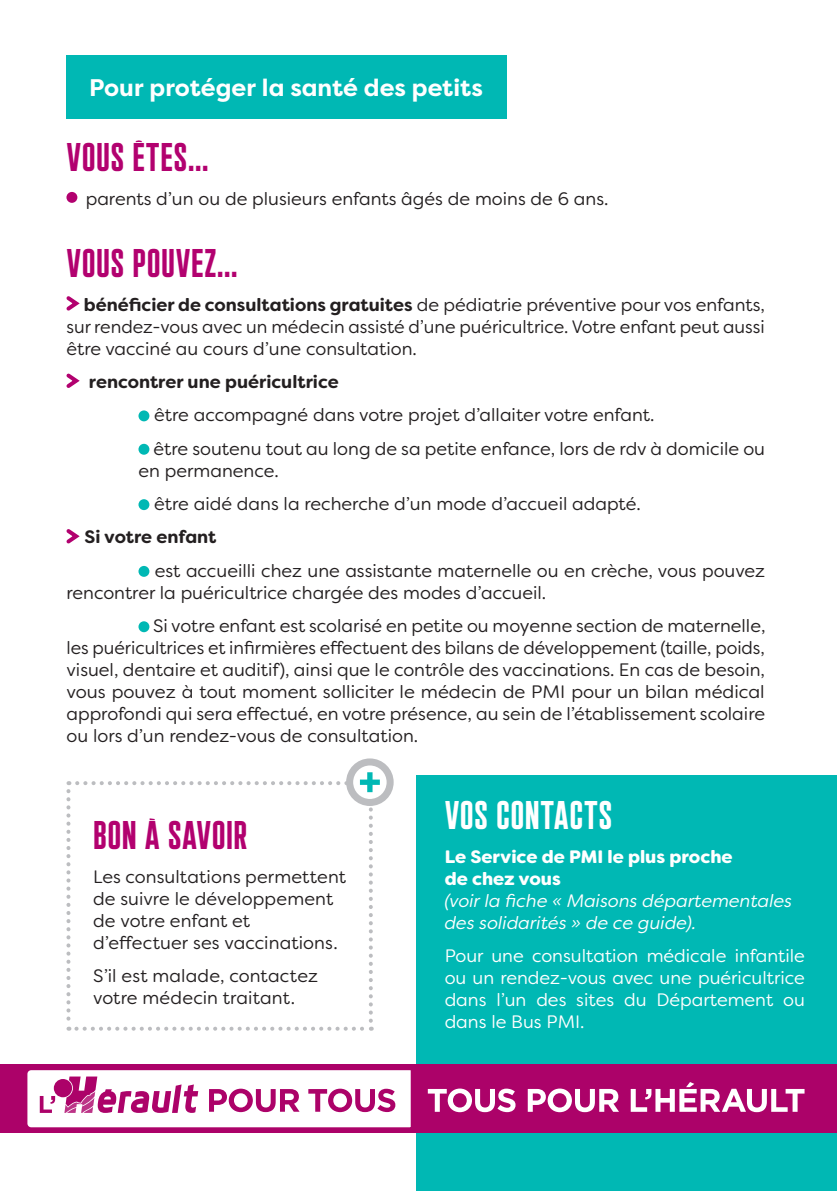
<style>
.page{position:relative;width:837px;height:1191px;background:#fff}
.page>*{position:absolute;margin:0;border:0;box-sizing:border-box;transform-origin:0 0}
.t1{font:700 40px "Plaak 42 Extracondensed";letter-spacing:.01em;color:#b2016f}
.t2{font:700 40px "Plaak 42 Extracondensed";letter-spacing:.01em;color:#fff}
.t3{font:700 24px "Filson Pro";color:#fff}
.t4{font:18px/22px "Filson Soft";color:#231f20}
.t5{font:18px/22px "Filson Soft";color:#fff;text-align:justify}
.t6{font:italic 18px/22px "Filson Soft";color:#fff}
.t7{font:700 18px "Filson Soft";color:#231f20}
.t8{font:900 18px/22px "Filson Soft";color:#fff}
.s1{font-weight:700}
</style>
<div class="page">
<div style="left:416px;top:775px;width:421px;height:415px;background:#00b8b4"></div>
<div style="left:66px;top:192px;width:11px;height:11px;background:#b2016f;border-radius:50%"></div>
<svg style="left:66px;top:296px;width:14px;height:15px"></svg>
<svg style="left:66px;top:373px;width:14px;height:15px"></svg>
<div style="left:138px;top:410px;width:11px;height:11px;background:#00b8b4;border-radius:50%"></div>
<div style="left:138px;top:443px;width:11px;height:11px;background:#00b8b4;border-radius:50%"></div>
<div style="left:138px;top:499px;width:11px;height:11px;background:#00b8b4;border-radius:50%"></div>
<svg style="left:66px;top:529px;width:14px;height:15px"></svg>
<div style="left:138px;top:566px;width:11px;height:10px;background:#00b8b4;border-radius:50%"></div>
<div style="left:138px;top:621px;width:11px;height:11px;background:#00b8b4;border-radius:50%"></div>
<div style="left:66px;top:55px;width:441px;height:63px;background:#00b8b4"></div>
<svg style="left:350px;top:761px;width:40px;height:41px"></svg>
<div style="left:346px;top:758px;width:48px;height:47px;border:7px solid #bcbdc0;border-radius:50%"></div>
<svg style="left:66px;top:772px;width:314px;height:258px"></svg>
<div style="left:0;top:1064px;width:837px;height:68px;background:#ac0269"></div>
<svg style="left:428px;top:1082px;width:376px;height:29px"></svg>
<svg style="left:19px;top:1070px;width:400px;height:63px"></svg>
<h2 class="t3" style="left:89px;top:72px;width:395px">Pour protéger la santé des petits</h2>
<h1 class="t1" style="left:66px;top:139px;width:144px">VOUS ÊTES…</h1>
<p class="t4" style="left:86px;top:187px;width:524px">parents d’un ou de plusieurs enfants âgés de moins de 6 ans.</p>
<h1 class="t1" style="left:66px;top:245px;width:173px">VOUS POUVEZ…</h1>
<p class="t4" style="left:66px;top:293px;width:700px;text-align:justify;text-indent:17px"><span class="s1">bénéficier de consultations gratuites</span> de pédiatrie préventive pour vos enfants, sur rendez-vous avec un médecin assisté d’une puéricultrice. Votre enfant peut aussi être vacciné au cours d’une consultation.</p>
<p class="t7" style="left:89px;top:370px;width:251px">rencontrer une puéricultrice</p>
<p class="t4" style="left:154px;top:398px;width:613px;line-height:33.4px">être accompagné dans votre projet d’allaiter votre enfant.<br>être soutenu tout au long de sa petite enfance, lors de rdv à domicile ou</p>
<p class="t4" style="left:154px;top:453px;width:488px;line-height:33.4px;text-indent:-16px">en permanence.<br>être aidé dans la recherche d’un mode d’accueil adapté.</p>
<p class="t7" style="left:85px;top:525px;width:133px">Si votre enfant</p>
<p class="t4" style="left:66px;top:559px;width:700px;text-indent:88px">est accueilli chez une assistante maternelle ou en crèche, vous pouvez rencontrer la puéricultrice chargée des modes d’accueil.</p>
<p class="t4" style="left:66px;top:614px;width:700px;text-align:justify;text-indent:87px">Si votre enfant est scolarisé en petite ou moyenne section de maternelle, les puéricultrices et infirmières effectuent des bilans de développement (taille, poids, visuel, dentaire et auditif), ainsi que le contrôle des vaccinations. En cas de besoin, vous pouvez à tout moment solliciter le médecin de PMI pour un bilan médical approfondi qui sera effectué, en votre présence, au sein de l’établissement scolaire ou lors d’un rendez-vous de consultation.</p>
<h1 class="t1" style="left:93px;top:816px;width:155px">BON À SAVOIR</h1>
<p class="t4" style="left:93px;top:865px;width:254px">Les consultations permettent de suivre le développement de votre enfant et d’effectuer ses vaccinations.</p>
<p class="t4" style="left:93px;top:964px;width:226px">S’il est malade, contactez votre médecin traitant.</p>
<h1 class="t2" style="left:445px;top:796px;width:169px">VOS CONTACTS</h1>
<p class="t8" style="left:445px;top:845px;width:289px">Le Service de PMI le plus proche de chez vous</p>
<p class="t6" style="left:445px;top:889px;width:349px">(voir la fiche « Maisons départementales des solidarités » de ce guide).</p>
<p class="t5" style="left:445px;top:944px;width:362px">Pour une consultation médicale infantile ou un rendez-vous avec une puéricultrice dans l’un des sites du Département ou dans le Bus PMI.</p>
</div>
